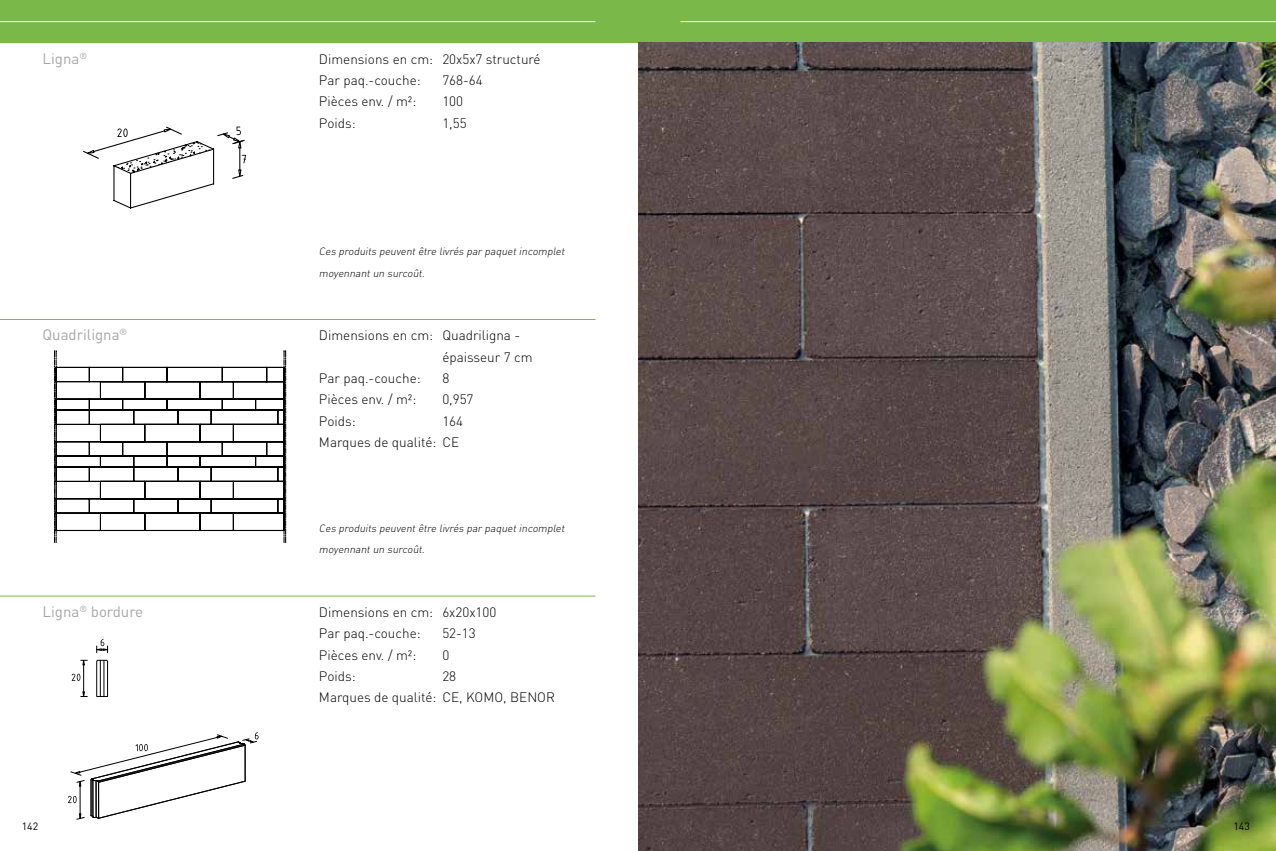
<style>
.page{position:relative;width:1276px;height:851px;background:#fff}
.page>*{position:absolute;margin:0;border:0;box-sizing:border-box;transform-origin:0 0}
.t1{font:15px "DIN";color:#a5a6a7}
.t2{font:300 13.5px/21.3px "DIN";color:#000}
.t3{font:italic 10.5px/21.3px "DIN Light Alternate";color:#000}
.t4{font:10.5px "DIN";color:#000}
</style>
<div class="page">
<div style="left:0;top:0;width:1276px;height:43px;background:#79b849"></div>
<svg style="left:68px;top:639px;width:190px;height:181px"></svg>
<hr style="left:100px;top:660px;width:1px;height:36px;background:#000">
<hr style="left:104px;top:660px;width:1px;height:36px;background:#000">
<svg style="left:54px;top:350px;width:232px;height:192px"></svg>
<svg style="left:83px;top:126px;width:163px;height:83px"></svg>
<hr style="left:680px;top:21px;width:596px;height:1px;background:#fff">
<hr style="left:0;top:21px;width:595px;height:1px;background:#fff">
<hr style="left:0;top:319px;width:595px;height:1px;background:#79b849">
<hr style="left:0;top:595px;width:595px;height:1px;background:#79b849">
<img style="left:638px;top:43px;width:638px;height:807px">
<p class="t1" style="left:43px;top:49px;width:46px">Ligna<sup>®</sup></p>
<p class="t2" style="left:319px;top:48px;width:116px">Dimensions en cm:<br>Par paq.-couche:<br>Pièces env. / m²:<br>Poids:</p>
<p class="t2" style="left:442px;top:48px;width:100px">20x5x7 structuré<br>768-64<br>100<br>1,55</p>
<p class="t3" style="left:319px;top:241px;width:249px">Ces produits peuventêtre livrés par paquetincomplet moyennantun surcoût.</p>
<p class="t1" style="left:43px;top:325px;width:86px">Quadriligna<sup>®</sup></p>
<p class="t2" style="left:442px;top:325px;width:92px">Quadriligna - épaisseur 7 cm<br>8<br>0,957<br>164</p>
<p class="t2" style="left:319px;top:325px;width:116px">Dimensions en cm:</p>
<p class="t2" style="left:319px;top:367px;width:142px">Par paq.-couche:<br>Pièces env. / m²:<br>Poids:<br>Marques de qualité: CE</p>
<p class="t3" style="left:319px;top:517px;width:249px">Ces produits peuventêtre livrés par paquetincomplet moyennantun surcoût.</p>
<p class="t1" style="left:43px;top:602px;width:102px">Ligna<sup>®</sup> bordure</p>
<p class="t2" style="left:442px;top:601px;width:56px">6x20x100<br>52-13<br>0<br>28</p>
<p class="t2" style="left:319px;top:601px;width:237px">Dimensions en cm:<br>Par paq.-couche:<br>Pièces env. / m²:<br>Poids:<br>Marques de qualité: CE, KOMO, BENOR</p>
<p class="t4" style="left:22px;top:819px;width:18px">142</p>
<p class="t4" style="left:1233px;top:819px;width:18px">143</p>
</div>
